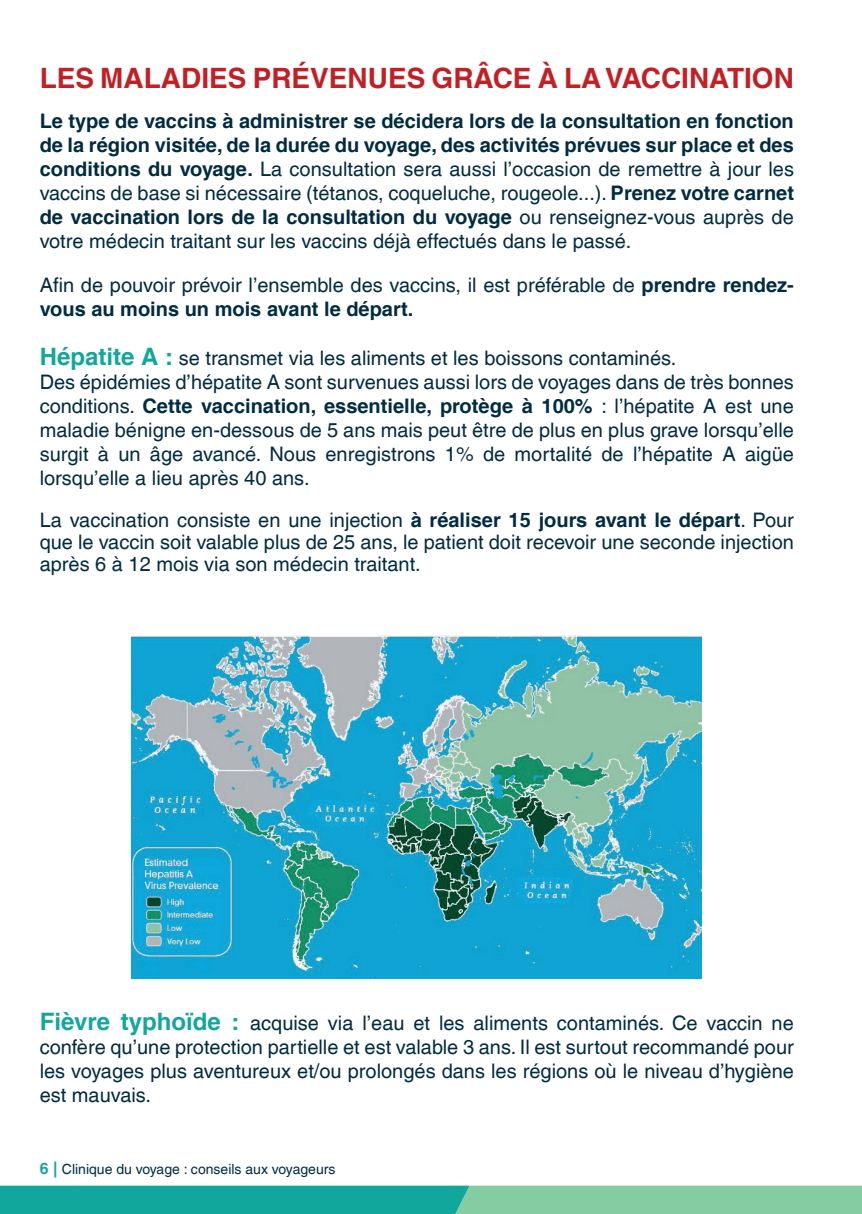
<style>
.page{position:relative;width:862px;height:1214px;background:#fff}
.page>*{position:absolute;margin:0;border:0;box-sizing:border-box;transform-origin:0 0}
.t1{font:700 28px "Helvetica LT Com";color:#c32025}
.t2{font:20px/24px "Helvetica LT Com";color:#002c42}
.t3{font:700 20px/24px "Helvetica LT Com";color:#002c42;text-align:justify}
.t4{font:14px "Helvetica LT Com";color:#002c42}
.s1{font-weight:400}
.s2{font-weight:700}
.s3{font-weight:700;font-size:24px;color:#12a79d}
.s4{font-weight:700;font-size:16px;color:#12a79d}
</style>
<div class="page">
<svg style="left:0;top:1185px;width:862px;height:28px;background:#4bb9a1"></svg>
<img style="left:131px;top:635px;width:571px;height:343px">
<h1 class="t1" style="left:40px;top:61px;width:756px">LES MALADIES PRÉVENUES GRÂCE À LA VACCINATION</h1>
<p class="t3" style="left:40px;top:109px;width:756px">Le type de vaccins à administrer se décidera lors de la consultation en fonction de la région visitée, de la durée du voyage, des activités prévues sur place et des conditions du voyage. <span class="s1">La consultation sera aussi l’occasion de remettre à jour les vaccins de base si nécessaire (tétanos, coqueluche, rougeole...).</span> Prenez votre carnet de vaccination lors de la consultation du voyage <span class="s1">ou renseignez-vous auprès de votre médecin traitant sur les vaccins déjà effectués dans le passé.</span></p>
<p class="t2" style="left:40px;top:273px;width:756px">Afin de pouvoir prévoir l’ensemble des vaccins, il est préférable de <span class="s2">prendre rendez&shy;vous au moins un mois avant le départ.</span></p>
<p class="t2" style="left:40px;top:346px;width:756px"><span class="s3">Hépatite A :</span> se transmet via les aliments et les boissons contaminés.<br>Des épidémies d’hépatite A sont survenues aussi lors de voyages dans de très bonnes conditions. <span class="s2">Cette vaccination, essentielle, protège à 100%</span> : l’hépatite A est une maladie bénigne en-dessous de 5 ans mais peut être de plus en plus grave lorsqu’elle surgit à un âge avancé. Nous enregistrons 1% de mortalité de l’hépatite A aigüe lorsqu’elle a lieu après 40 ans.</p>
<p class="t2" style="left:40px;top:509px;width:756px;line-height:22px;text-align:justify">La vaccination consiste en une injection <span class="s2">à réaliser 15 jours avant le départ</span>. Pour que le vaccin soit valable plus de 25 ans, le patient doit recevoir une seconde injection après 6 à 12 mois via son médecin traitant.</p>
<p class="t2" style="left:40px;top:1010px;width:755px;text-align:justify"><span class="s3">Fièvre typhoïde :</span> acquise via l’eau et les aliments contaminés. Ce vaccin ne confère qu’une protection partielle et est valable 3 ans. Il est surtout recommandé pour les voyages plus aventureux et/ou prolongés dans les régions où le niveau d’hygiène est mauvais.</p>
<p class="t4" style="left:40px;top:1161px;width:297px"><span class="s4">6 |</span> Clinique du voyage : conseils aux voyageurs</p>
</div>
